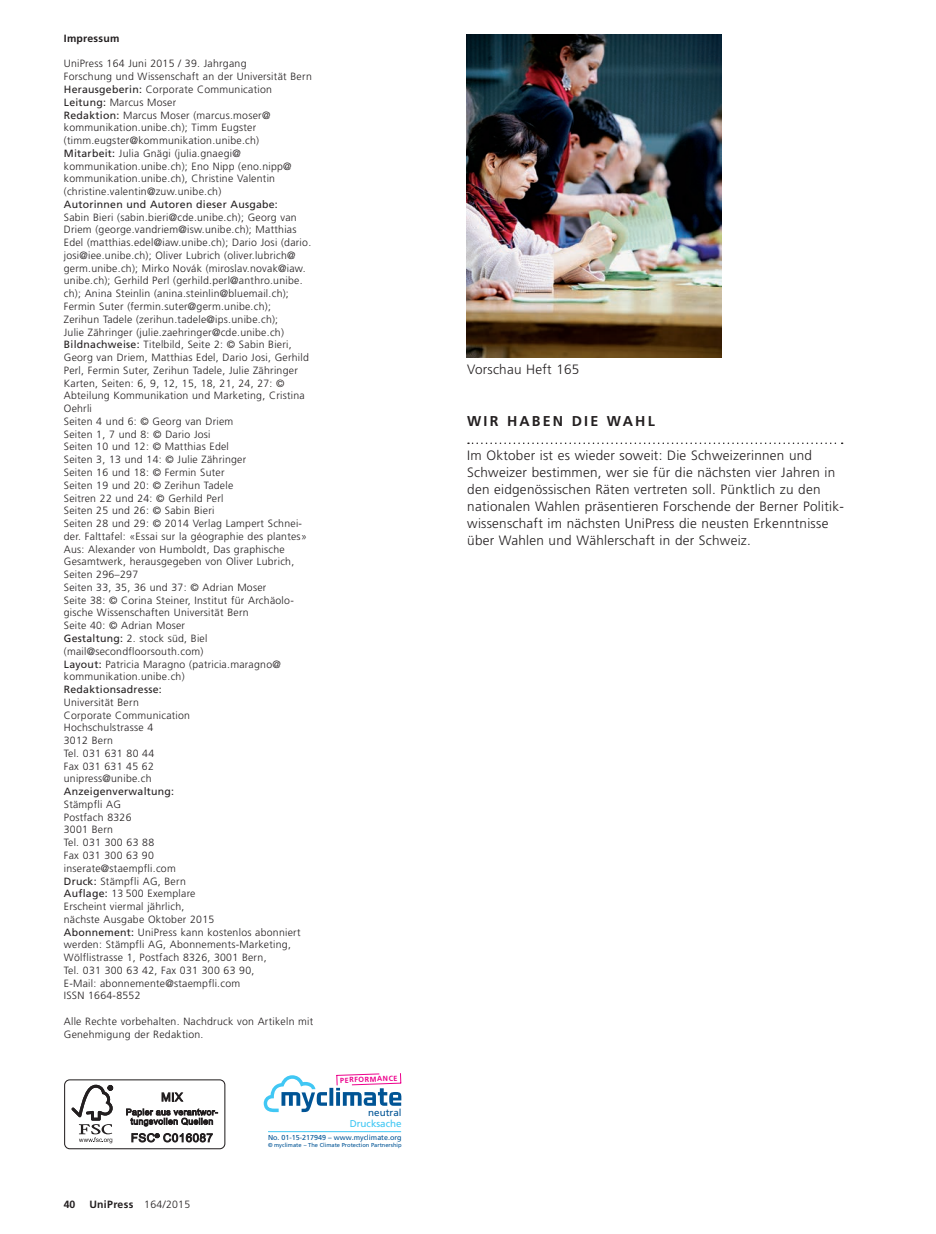
<style>
.page{position:relative;width:936px;height:1234px;background:#fff}
.page>*{position:absolute;margin:0;border:0;box-sizing:border-box;transform-origin:0 0}
.t1{font:700 14.25px "Frutiger";letter-spacing:.15em;color:#231f20}
.t2{font:300 13.5px/17px "Frutiger";letter-spacing:.02em;color:#231f20}
.t3{font:300 10.5px/12.8px "Frutiger";letter-spacing:.025em;color:#231f20}
.t4{font:10.5px "Frutiger";letter-spacing:.025em;color:#231f20}
.t5{font:700 10.5px "Frutiger";letter-spacing:.025em;color:#231f20}
.t6{font:9.9px "Frutiger LT Com";color:#40c7f4}
.t7{font:9.9px "Frutiger LT Com";color:#005495}
.t8{font:700 7.35px "Frutiger LT Com";color:#ed028c}
.t9{font:7.2px "Frutiger LT Com";color:#005495}
.t10{font:5.7px "Frutiger LT Com";color:#005495}
.s1{font-weight:400}
.s2{font-weight:300}
</style>
<div class="page">
<svg style="left:468px;top:442px;width:374px;height:2px"></svg>
<div style="left:64px;top:1079px;width:161px;height:69px;border:1px solid #231f20;border-radius:5px"></div>
<svg style="left:71px;top:1084px;width:42px;height:58px"></svg>
<svg style="left:161px;top:1092px;width:22px;height:9px"></svg>
<svg style="left:126px;top:1108px;width:92px;height:18px"></svg>
<svg style="left:131px;top:1133px;width:82px;height:9px"></svg>
<img style="left:467px;top:34px;width:254px;height:323px">
<hr style="left:268px;top:1130px;width:133px;height:1px;background:#40c7f4">
<svg style="left:264px;top:1073px;width:138px;height:38px"></svg>
<p class="t5" style="left:64px;top:32px;width:57px">Impressum</p>
<p class="t3" style="left:64px;top:57px;width:249px">UniPress 164 Juni 2015 / 39. Jahrgang<br>Forschung und Wissenschaft an der Universität Bern <span class="s1">Herausgeberin:</span> Corporate Communication <span class="s1">Leitung:</span> Marcus Moser<br><span class="s1">Redaktion:</span> Marcus Moser (marcus.moser@ kommunikation.unibe.ch); Timm Eugster (timm.eugster@kommunikation.unibe.ch)<br><span class="s1">Mitarbeit:</span> Julia Gnägi (julia.gnaegi@ kommunikation.unibe.ch); Eno Nipp (eno.nipp@ kommunikation.unibe.ch), Christine Valentin (christine.valentin@zuw.unibe.ch)</p>
<p class="t4" style="left:64px;top:198px;width:215px">Autorinnen und Autoren dieser Ausgabe:</p>
<p class="t3" style="left:64px;top:210px;width:249px">Sabin Bieri (sabin.bieri@cde.unibe.ch); Georg van Driem (george.vandriem@isw.unibe.ch); Matthias Edel (matthias.edel@iaw.unibe.ch); Dario Josi (dario. josi@iee.unibe.ch); Oliver Lubrich (oliver.lubrich@ germ.unibe.ch); Mirko Novák (miroslav.novak@iaw. unibe.ch); Gerhild Perl (gerhild.perl@anthro.unibe. ch); Anina Steinlin (anina.steinlin@bluemail.ch); Fermin Suter (fermin.suter@germ.unibe.ch);<br>Zerihun Tadele (zerihun.tadele@ips.unibe.ch);<br>Julie Zähringer (julie.zaehringer@cde.unibe.ch)<br><span class="s1">Bildnachweise:</span> Titelbild, Seite 2: © Sabin Bieri, Georg van Driem, Matthias Edel, Dario Josi, Gerhild Perl, Fermin Suter, Zerihun Tadele, Julie Zähringer Karten, Seiten: 6, 9, 12, 15, 18, 21, 24, 27: © Abteilung Kommunikation und Marketing, Cristina Oehrli<br>Seiten 4 und 6: © Georg van Driem<br>Seiten 1, 7 und 8: © Dario Josi<br>Seiten 10 und 12: © Matthias Edel<br>Seiten 3, 13 und 14: © Julie Zähringer<br>Seiten 16 und 18: © Fermin Suter<br>Seiten 19 und 20: © Zerihun Tadele<br>Seitren 22 und 24: © Gerhild Perl<br>Seiten 25 und 26: © Sabin Bieri<br>Seiten 28 und 29: © 2014 Verlag Lampert Schnei&shy;der. Falttafel: «Essai sur la géographie des plantes» Aus: Alexander von Humboldt, Das graphische Gesamtwerk, herausgegeben von Oliver Lubrich, Seiten 296–297<br>Seiten 33, 35, 36 und 37: © Adrian Moser<br>Seite 38: © Corina Steiner, Institut für Archäolo&shy;gische Wissenschaften Universität Bern<br>Seite 40: © Adrian Moser<br><span class="s1">Gestaltung:</span> 2. stock süd, Biel (mail@secondfloorsouth.com)<br><span class="s1">Layout:</span> Patricia Maragno (patricia.maragno@ kommunikation.unibe.ch)</p>
<p class="t4" style="left:64px;top:683px;width:99px">Redaktionsadresse:</p>
<p class="t3" style="left:64px;top:695px;width:128px">Universität Bern<br>Corporate Communication<br>Hochschulstrasse 4<br>3012 Bern<br>Tel. 031 631 80 44<br>Fax 031 631 45 62 unipress@unibe.ch</p>
<p class="t4" style="left:64px;top:785px;width:112px">Anzeigenverwaltung:</p>
<p class="t3" style="left:64px;top:797px;width:238px">Stämpfli AG<br>Postfach 8326<br>3001 Bern<br>Tel. 031 300 63 88<br>Fax 031 300 63 90<br>inserate@staempfli.com<br><span class="s1">Druck:</span> Stämpfli AG, Bern<br><span class="s1">Auflage:</span> 13 500 Exemplare<br>Erscheint viermal jährlich,<br>nächste Ausgabe Oktober 2015<br><span class="s1">Abonnement:</span> UniPress kann kostenlos abonniert werden: Stämpfli AG, Abonnements-Marketing,<br>Wölflistrasse 1, Postfach 8326, 3001 Bern,<br>Tel. 031 300 63 42, Fax 031 300 63 90,<br>E-Mail: abonnemente@staempfli.com<br>ISSN 1664-8552</p>
<p class="t3" style="left:64px;top:1014px;width:251px">Alle Rechte vorbehalten. Nachdruck von Artikeln mit<br>Genehmigung der Redaktion.</p>
<p class="t8" style="left:340px;top:1076px;width:59px;rotate:-2deg">PERFORMANCE</p>
<p class="t5" style="left:64px;top:1198px;width:13px">40</p>
<p class="t5" style="left:89px;top:1198px;width:102px">UniPress <span class="s2">164/2015</span></p>
<p class="t7" style="left:368px;top:1108px;width:35px">neutral</p>
<p class="t6" style="left:349px;top:1119px;width:53px">Drucksache</p>
<p class="t9" style="left:268px;top:1134px;width:135px">No. 01-15-217949 – www.myclimate.org</p>
<p class="t10" style="left:268px;top:1142px;width:135px">© myclimate – The Climate Protection Partnership</p>
<p class="t2" style="left:467px;top:361px;width:114px">Vorschau Heft 165</p>
<h1 class="t1" style="left:467px;top:412px;width:189px">WIR HABEN DIE WAHL</h1>
<p class="t2" style="left:467px;top:446px;width:378px">Im Oktober ist es wieder soweit: Die Schweizerinnen und Schweizer bestimmen, wer sie für die nächsten vier Jahren in den eidgenössischen Räten vertreten soll. Pünktlich zu den nationalen Wahlen präsentieren Forschende der Berner Politik&shy;wissenschaft im nächsten UniPress die neusten Erkenntnisse über Wahlen und Wählerschaft in der Schweiz.</p>
</div>
